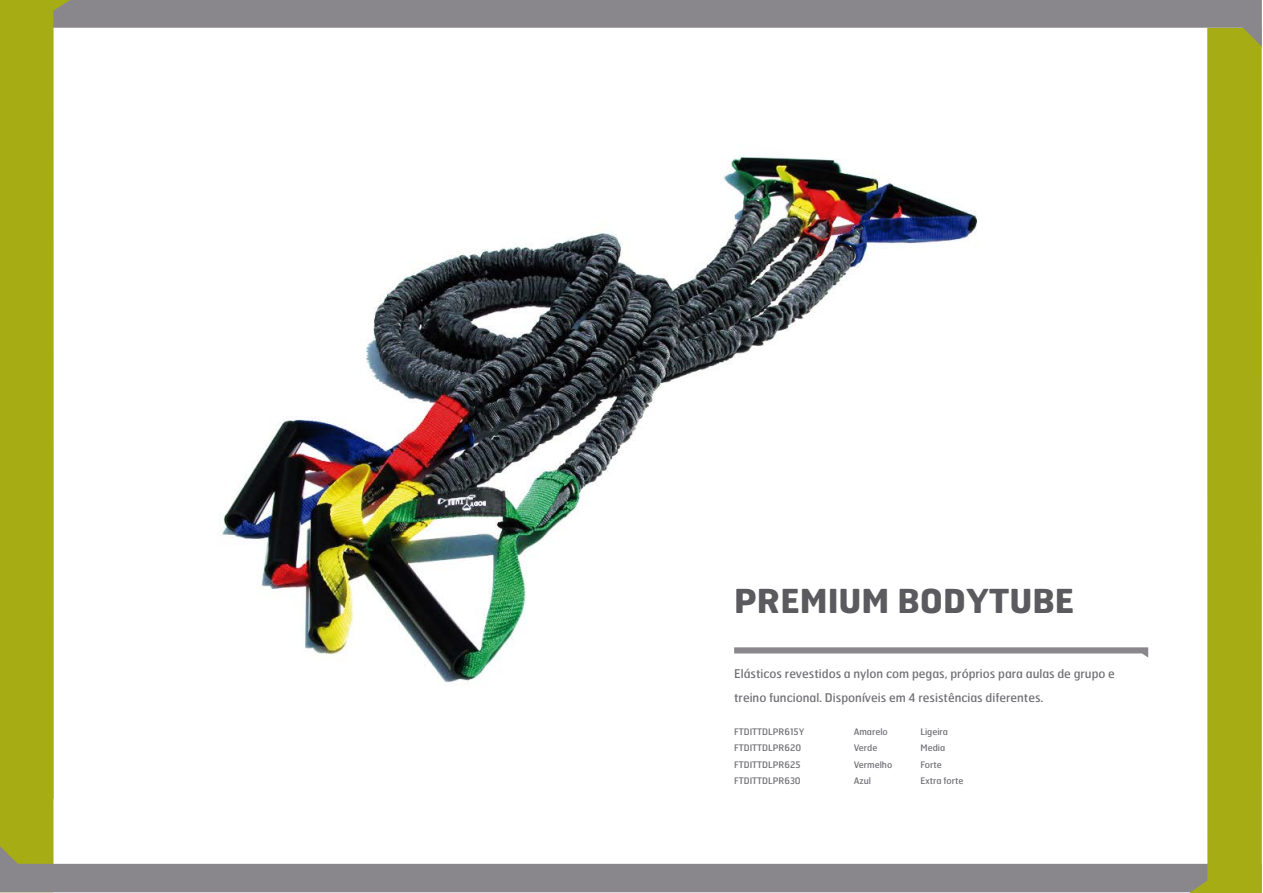
<style>
.page{position:relative;width:1263px;height:893px;background:#fff}
.page>*{position:absolute;margin:0;border:0;box-sizing:border-box;transform-origin:0 0}
.t1{font:700 33px "Hermes";color:#5b5b5f}
.t2{font:12px/24px "Hermes";color:#727277}
.t3{font:9px/16.5px "Hermes";color:#727277}
</style>
<div class="page">
<img style="left:222px;top:154px;width:755px;height:529px">
<div style="left:0;top:799px;width:54px;height:47px;background:#a6ad14"></div>
<svg style="left:0;top:846px;width:1189px;height:46px;fill:#89878c"></svg>
<svg style="left:1189px;top:47px;width:73px;height:846px;fill:#a6ad14"></svg>
<svg style="left:70px;top:0;width:1192px;height:47px;fill:#89878c"></svg>
<svg style="left:0;top:0;width:70px;height:799px;fill:#a6ad14"></svg>
<svg style="left:734px;top:647px;width:414px;height:11px"></svg>
<h1 class="t1" style="left:734px;top:579px;width:342px">PREMIUM BODYTUBE</h1>
<p class="t2" style="left:734px;top:662px;width:382px">Elásticos revestidos a nylon com pegas, próprios para aulas de grupo e treino funcional. Disponíveis em 4 resistências diferentes.</p>
<p class="t3" style="left:734px;top:723px;width:72px">FTDITTDLPR615Y<br>FTDITTDLPR620<br>FTDITTDLPR625<br>FTDITTDLPR630</p>
<p class="t3" style="left:854px;top:723px;width:40px">Amarelo<br>Verde<br>Vermelho<br>Azul</p>
<p class="t3" style="left:920px;top:723px;width:45px">Ligeira<br>Media<br>Forte<br>Extra forte</p>
</div>
